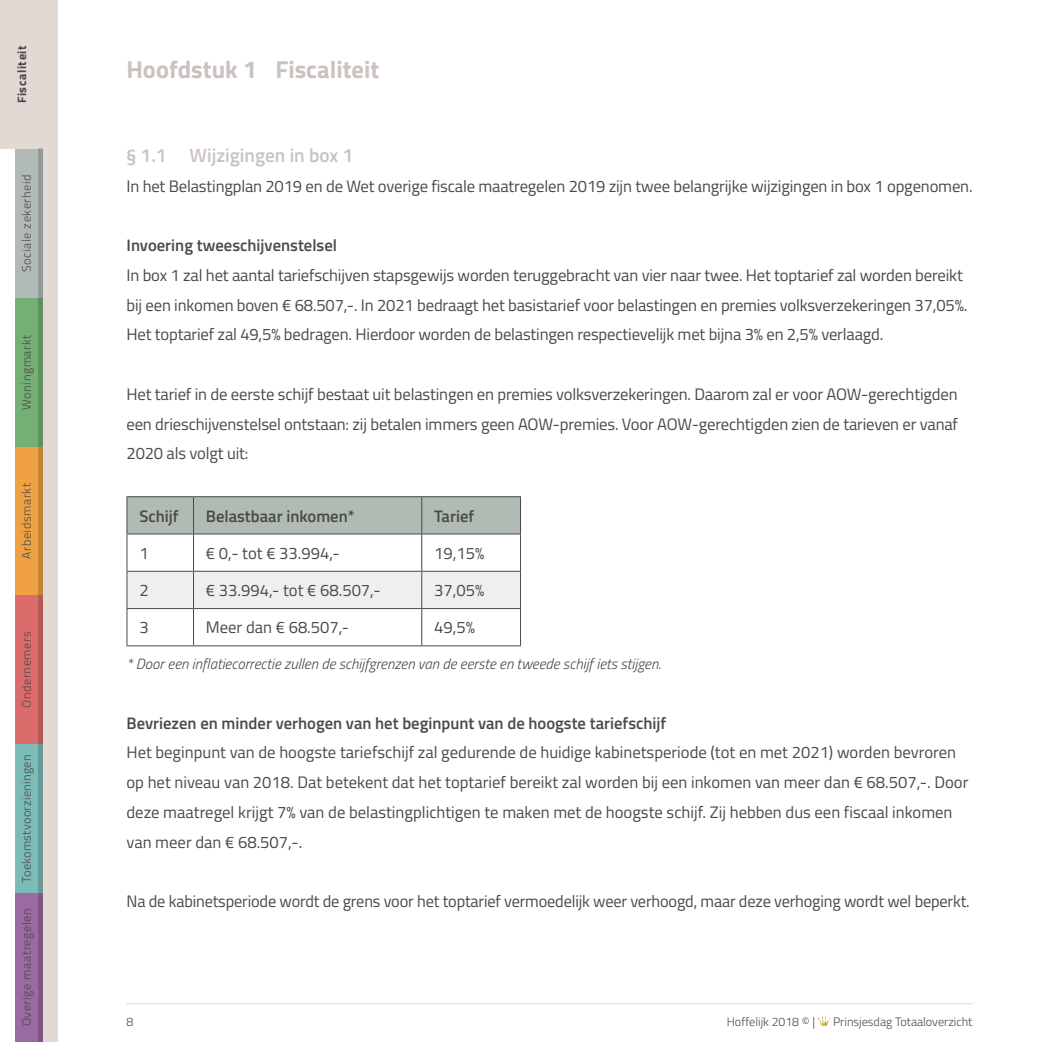
<style>
.page{position:relative;width:1042px;height:1042px;background:#fff}
.page>*{position:absolute;margin:0;border:0;box-sizing:border-box;transform-origin:0 0}
.t1{font:700 24.5px "Titillium";color:#cac2bf}
.t2{font:600 19.25px "Titillium";color:#cac2bf}
.t3{font:16.62px/29.8px "Titillium";letter-spacing:-.01em;color:#4a4948}
.t4{font:600 16.62px "Titillium";color:#4a4948}
.t5{font:italic 300 14.88px "Titillium";color:#4a4948}
.t6{font:300 12.25px "Titillium";letter-spacing:.04em;color:#4a4948}
.t7{font:300 12.25px "Titillium";color:#4a4948}
.t8{font:700 12.25px "Titillium";letter-spacing:.05em;color:#4a4948}
</style>
<div class="page">
<hr style="left:126px;top:1003px;width:846px;height:1px;background:#dadad9">
<svg style="left:818px;top:1017px;width:12px;height:9px"></svg>
<div style="left:15px;top:298px;width:28px;height:148px;background:#74af74"></div>
<div style="left:15px;top:149px;width:28px;height:149px;background:#b2bab7"></div>
<div style="left:15px;top:446px;width:28px;height:149px;background:#f0a141"></div>
<div style="left:15px;top:595px;width:28px;height:149px;background:#dc6c6b"></div>
<div style="left:15px;top:893px;width:28px;height:149px;background:#9a6aa2"></div>
<div style="left:15px;top:744px;width:28px;height:149px;background:#7cbcb6"></div>
<div style="left:0;top:0;width:44px;height:149px;background:#e2d9d5"></div>
<div style="left:43px;top:0;width:15px;height:1042px;background:#e2d9d5"></div>
<svg style="left:38px;top:149px;width:5px;height:893px;background:#8d7e6f"></svg>
<div style="left:127px;top:497px;width:393px;height:36px;background:#b0bbb4"></div>
<svg style="left:127px;top:534px;width:393px;height:111px"></svg>
<div style="left:127px;top:572px;width:393px;height:36px;background:#eef0ef"></div>
<hr style="left:126px;top:496px;width:67px;height:1px;background:#4a4948">
<hr style="left:126px;top:497px;width:1px;height:36px;background:#4a4948">
<hr style="left:193px;top:496px;width:229px;height:1px;background:#4a4948">
<hr style="left:193px;top:497px;width:1px;height:36px;background:#4a4948">
<hr style="left:422px;top:496px;width:99px;height:1px;background:#4a4948">
<hr style="left:421px;top:497px;width:1px;height:36px;background:#4a4948">
<hr style="left:520px;top:497px;width:1px;height:36px;background:#4a4948">
<hr style="left:126px;top:533px;width:67px;height:1px;background:#4a4948">
<hr style="left:126px;top:534px;width:1px;height:37px;background:#4a4948">
<hr style="left:193px;top:533px;width:229px;height:1px;background:#4a4948">
<hr style="left:193px;top:534px;width:1px;height:37px;background:#4a4948">
<hr style="left:422px;top:533px;width:99px;height:1px;background:#4a4948">
<hr style="left:421px;top:534px;width:1px;height:37px;background:#4a4948">
<hr style="left:520px;top:534px;width:1px;height:37px;background:#4a4948">
<hr style="left:126px;top:571px;width:67px;height:1px;background:#4a4948">
<hr style="left:126px;top:572px;width:1px;height:36px;background:#4a4948">
<hr style="left:193px;top:571px;width:229px;height:1px;background:#4a4948">
<hr style="left:193px;top:572px;width:1px;height:36px;background:#4a4948">
<hr style="left:422px;top:571px;width:99px;height:1px;background:#4a4948">
<hr style="left:421px;top:572px;width:1px;height:36px;background:#4a4948">
<hr style="left:520px;top:572px;width:1px;height:36px;background:#4a4948">
<hr style="left:126px;top:608px;width:67px;height:1px;background:#4a4948">
<hr style="left:126px;top:609px;width:1px;height:36px;background:#4a4948">
<hr style="left:193px;top:608px;width:229px;height:1px;background:#4a4948">
<hr style="left:193px;top:609px;width:1px;height:36px;background:#4a4948">
<hr style="left:422px;top:608px;width:99px;height:1px;background:#4a4948">
<hr style="left:421px;top:609px;width:1px;height:36px;background:#4a4948">
<hr style="left:520px;top:609px;width:1px;height:36px;background:#4a4948">
<hr style="left:126px;top:645px;width:67px;height:1px;background:#4a4948">
<hr style="left:193px;top:645px;width:229px;height:1px;background:#4a4948">
<hr style="left:422px;top:645px;width:99px;height:1px;background:#4a4948">
<p class="t8" style="left:15px;top:103px;width:60px;rotate:-90deg">Fiscaliteit</p>
<p class="t6" style="left:22px;top:272px;width:99px;rotate:-90deg">Sociale zekerheid</p>
<p class="t6" style="left:22px;top:410px;width:77px;rotate:-90deg">Woningmarkt</p>
<p class="t6" style="left:22px;top:559px;width:77px;rotate:-90deg">Arbeidsmarkt</p>
<p class="t6" style="left:22px;top:708px;width:78px;rotate:-90deg">Ondernemers</p>
<p class="t6" style="left:22px;top:882px;width:129px;rotate:-90deg">Toekomstvoorzieningen</p>
<p class="t6" style="left:22px;top:1026px;width:119px;rotate:-90deg">Overige maatregelen</p>
<h1 class="t1" style="left:126px;top:60px;width:254px">Hoofdstuk 1 Fiscaliteit</h1>
<p class="t2" style="left:126px;top:147px;width:228px">§ 1.1 Wijzigingen in box 1</p>
<p class="t3" style="left:126px;top:172px;width:847px">In het Belastingplan 2019 en de Wet overige fiscale maatregelen 2019 zijn twee belangrijke wijzigingen in box 1 opgenomen.</p>
<p class="t4" style="left:126px;top:239px;width:212px">Invoering tweeschijvenstelsel</p>
<p class="t3" style="left:126px;top:261px;width:842px">In box 1 zal het aantal tariefschijven stapsgewijs worden teruggebracht van vier naar twee. Het toptarief zal worden bereikt bij een inkomen boven € 68.507,-. In 2021 bedraagt het basistarief voor belastingen en premies volksverzekeringen 37,05%.<br>Het toptarief zal 49,5% bedragen. Hierdoor worden de belastingen respectievelijk met bijna 3% en 2,5% verlaagd.</p>
<p class="t3" style="left:126px;top:380px;width:833px;text-align:justify">Het tarief in de eerste schijf bestaat uit belastingen en premies volksverzekeringen. Daarom zal er voor AOW-gerechtigden een drieschijvenstelsel ontstaan: zij betalen immers geen AOW-premies. Voor AOW-gerechtigden zien de tarieven er vanaf 2020 als volgt uit:</p>
<p class="t4" style="left:139px;top:509px;width:41px">Schijf</p>
<p class="t4" style="left:206px;top:509px;width:150px">Belastbaar inkomen*</p>
<p class="t4" style="left:434px;top:509px;width:42px">Tarief</p>
<p class="t3" style="left:139px;top:539px;width:11px">1</p>
<p class="t3" style="left:206px;top:539px;width:135px">€ 0,- tot € 33.994,-</p>
<p class="t3" style="left:434px;top:539px;width:52px">19,15%</p>
<p class="t3" style="left:139px;top:577px;width:11px">2</p>
<p class="t3" style="left:206px;top:577px;width:176px">€ 33.994,- tot € 68.507,-</p>
<p class="t3" style="left:434px;top:577px;width:52px">37,05%</p>
<p class="t3" style="left:139px;top:614px;width:11px">3</p>
<p class="t3" style="left:206px;top:614px;width:145px">Meer dan € 68.507,-</p>
<p class="t3" style="left:434px;top:614px;width:42px">49,5%</p>
<p class="t5" style="left:126px;top:658px;width:536px">* Door een inflatiecorrectie zullen de schijfgrenzen van de eerste en tweede schijf iets stijgen.</p>
<p class="t4" style="left:126px;top:716px;width:541px">Bevriezen en minder verhogen van het beginpunt van de hoogste tariefschijf</p>
<p class="t3" style="left:126px;top:739px;width:843px">Het beginpunt van de hoogste tariefschijf zal gedurende de huidige kabinetsperiode (tot en met 2021) worden bevroren op het niveau van 2018. Dat betekent dat het toptarief bereikt zal worden bij een inkomen van meer dan € 68.507,-. Door deze maatregel krijgt 7% van de belastingplichtigen te maken met de hoogste schijf. Zij hebben dus een fiscaal inkomen van meer dan € 68.507,-.</p>
<p class="t3" style="left:126px;top:887px;width:845px">Na de kabinetsperiode wordt de grens voor het toptarief vermoedelijk weer verhoogd, maar deze verhoging wordt wel beperkt.</p>
<p class="t6" style="left:126px;top:1016px;width:8px">8</p>
<p class="t7" style="left:727px;top:1016px;width:90px">Hoffelijk 2018 © |</p>
<p class="t7" style="left:833px;top:1016px;width:141px">Prinsjesdag Totaaloverzicht</p>
</div>
